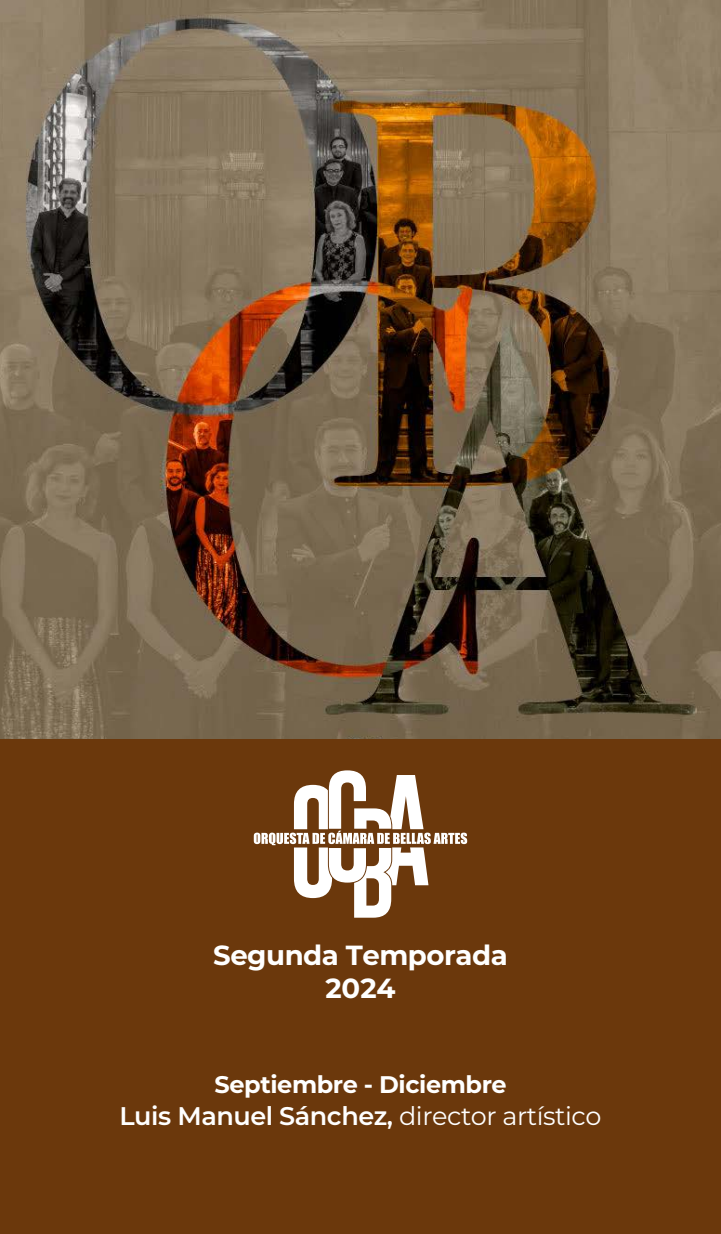
<style>
.page{position:relative;width:721px;height:1234px;background:#fff}
.page>*{position:absolute;margin:0;border:0;box-sizing:border-box;transform-origin:0 0}
.t1{font:700 27.6px/33.2px "Montserrat";letter-spacing:-.015em;color:#fff;text-align:center}
.t2{font:600 25.5px "Montserrat";letter-spacing:-.015em;color:#fff}
.t3{font:700 24px "Montserrat";letter-spacing:-.015em;color:#fff}
.s1{font-weight:400}
</style>
<div class="page">
<div style="left:0;top:738px;width:721px;height:495px;background:#6b380c"></div>
<svg style="left:254px;top:770px;width:213px;height:147px"></svg>
<img style="left:0;top:0;width:721px;height:738px">
<p class="t1" style="left:213px;top:937px;width:296px">Segunda Temporada<br>2024</p>
<p class="t3" style="left:215px;top:1066px;width:294px">Septiembre - Diciembre</p>
<p class="t2" style="left:119px;top:1097px;width:484px">Luis Manuel Sánchez, <span class="s1">director artístico</span></p>
</div>
